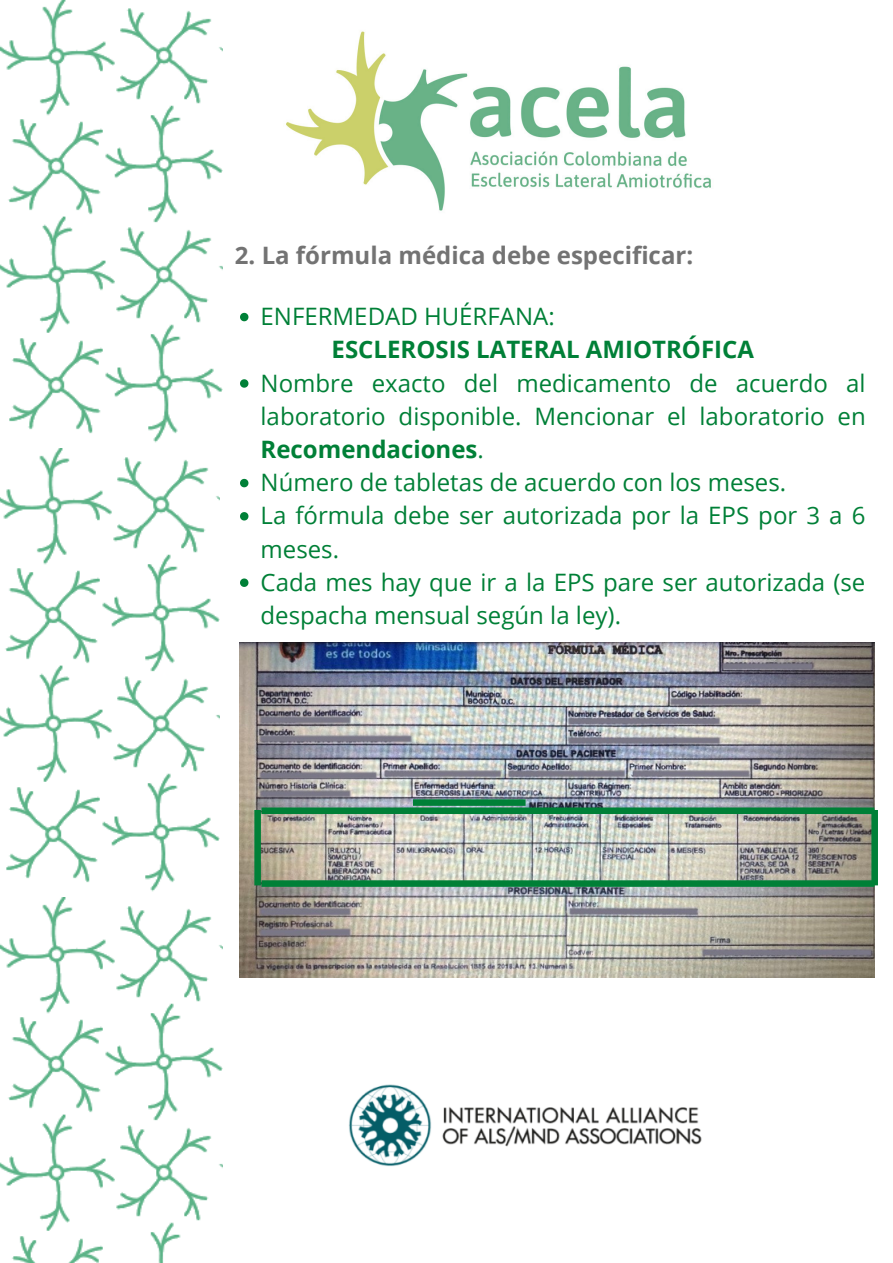
<style>
.page{position:relative;width:893px;height:1263px;background:#fff}
.page>*{position:absolute;margin:0;border:0;box-sizing:border-box;transform-origin:0 0}
.t1{font:24px/33.2px "Open Sans";color:#008037}
.t2{font:700 24px "Open Sans";color:#737373}
.t3{font:700 24px "Open Sans";color:#008037}
.s1{font-weight:700}
</style>
<div class="page">
<img style="left:0;top:0;width:222px;height:449px">
<img style="left:349px;top:1084px;width:353px;height:82px">
<img style="left:286px;top:31px;width:425px;height:180px">
<img style="left:0;top:449px;width:220px;height:443px">
<img style="left:0;top:897px;width:222px;height:366px">
<svg style="left:240px;top:313px;width:8px;height:8px"></svg>
<svg style="left:240px;top:379px;width:8px;height:9px"></svg>
<svg style="left:240px;top:479px;width:8px;height:8px"></svg>
<svg style="left:240px;top:512px;width:8px;height:8px"></svg>
<svg style="left:240px;top:578px;width:8px;height:9px"></svg>
<img style="left:240px;top:643px;width:634px;height:335px">
<img style="left:254px;top:799px;width:624px;height:88px">
<p class="t2" style="left:235px;top:239px;width:460px">2. La fórmula médica debe especificar:</p>
<p class="t1" style="left:260px;top:299px;width:296px">ENFERMEDAD HUÉRFANA:</p>
<p class="t3" style="left:332px;top:333px;width:424px">ESCLEROSIS LATERAL AMIOTRÓFICA</p>
<p class="t1" style="left:260px;top:366px;width:606px;text-align:justify">Nombre exacto del medicamento de acuerdo al laboratorio disponible. Mencionar el laboratorio en <span class="s1">Recomendaciones</span>.</p>
<p class="t1" style="left:260px;top:465px;width:527px">Número de tabletas de acuerdo con los meses.</p>
<p class="t1" style="left:260px;top:498px;width:606px">La fórmula debe ser autorizada por la EPS por 3 a 6 meses.</p>
<p class="t1" style="left:260px;top:565px;width:606px">Cada mes hay que ir a la EPS pare ser autorizada (se despacha mensual según la ley).</p>
</div>
